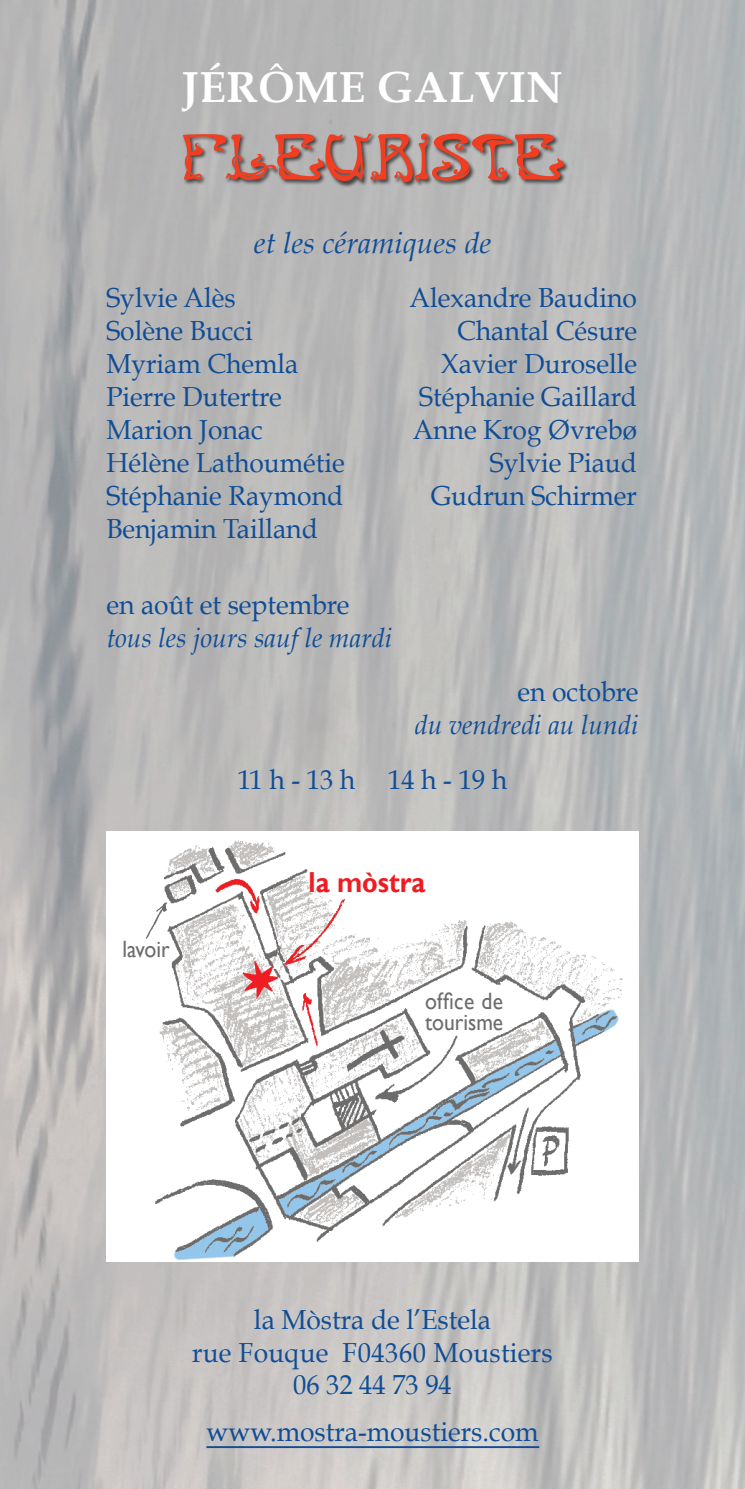
<style>
.page{position:relative;width:745px;height:1489px;background:#fff}
.page>*{position:absolute;margin:0;border:0;box-sizing:border-box;transform-origin:0 0}
.t1{font:60px "Art Nouveau Caps";color:#ef3e22;scale:.9 1}
.t2{font:700 43.5px "Book Antiqua";letter-spacing:.01em;color:#fff}
.t3{font:italic 30px "Book Antiqua";color:#0f4d96}
.t4{font:700 29px "Gill Sans";color:#ee1d23;scale:.91 1}
.t5{font:27.5px/32.5px "Book Antiqua";color:#0f4d96;text-align:center;scale:.96 1}
.t6{font:italic 27.5px "Book Antiqua";color:#0f4d96;scale:.96 1}
.t7{font:23.75px/21px "Gill Sans";color:#6d6c6c;scale:.91 1}
</style>
<div class="page">
<img style="left:0;top:0;width:744px;height:1488px">
<div style="left:106px;top:831px;width:532px;height:430px;background:#fff"></div>
<img style="left:145px;top:840px;width:478px;height:420px">
<img style="left:241px;top:959px;width:38px;height:40px">
<hr style="left:206px;top:1445px;width:333px;height:2px;background:#0f4d96">
<div style="left:182px;top:133px;width:386px;height:54px;background:#231f20;opacity:.75"></div>
<h2 class="t2" style="left:182px;top:62px;width:382px">JÉRÔME GALVIN</h2>
<h1 class="t1" style="left:181px;top:123px;width:426px">FLEURISTE</h1>
<p class="t3" style="left:254px;top:225px;width:238px">et les céramiques de</p>
<p class="t5" style="left:106px;top:282px;width:136px">Sylvie Alès</p>
<p class="t5" style="left:409px;top:282px;width:238px">Alexandre Baudino</p>
<p class="t5" style="left:106px;top:315px;width:154px">Solène Bucci</p>
<p class="t5" style="left:456px;top:315px;width:189px">Chantal Césure</p>
<p class="t5" style="left:106px;top:348px;width:201px">Myriam Chemla</p>
<p class="t5" style="left:441px;top:348px;width:205px">Xavier Duroselle</p>
<p class="t5" style="left:106px;top:381px;width:184px">Pierre Dutertre</p>
<p class="t5" style="left:419px;top:381px;width:228px">Stéphanie Gaillard</p>
<p class="t5" style="left:106px;top:414px;width:164px">Marion Jonac</p>
<p class="t5" style="left:412px;top:414px;width:235px">Anne Krog Øvrebø</p>
<p class="t5" style="left:106px;top:447px;width:249px">Hélène Lathoumétie</p>
<p class="t5" style="left:489px;top:447px;width:155px">Sylvie Piaud</p>
<p class="t5" style="left:106px;top:480px;width:248px">Stéphanie Raymond</p>
<p class="t5" style="left:431px;top:480px;width:216px">Gudrun Schirmer</p>
<p class="t5" style="left:106px;top:513px;width:221px">Benjamin Tailland</p>
<p class="t5" style="left:106px;top:588px;width:254px">en août et septembre</p>
<p class="t6" style="left:106px;top:621px;width:299px">tous les jours sauf le mardi</p>
<p class="t5" style="left:517px;top:675px;width:128px">en octobre</p>
<p class="t6" style="left:414px;top:709px;width:235px">du vendredi au lundi</p>
<p class="t5" style="left:238px;top:763px;width:282px">11 h - 13 h 14 h - 19 h</p>
<p class="t7" style="left:122px;top:938px;width:53px">lavoir</p>
<p class="t4" style="left:308px;top:864px;width:130px">la mòstra</p>
<p class="t7" style="left:425px;top:990px;width:87px">office de tourisme</p>
<p class="t5" style="left:192px;top:1303px;width:377px">la Mòstra de l’Estela<br>rue Fouque F04360 Moustiers<br>06 32 44 73 94</p>
<p class="t5" style="left:206px;top:1415px;width:347px">www.mostra-moustiers.com</p>
</div>
